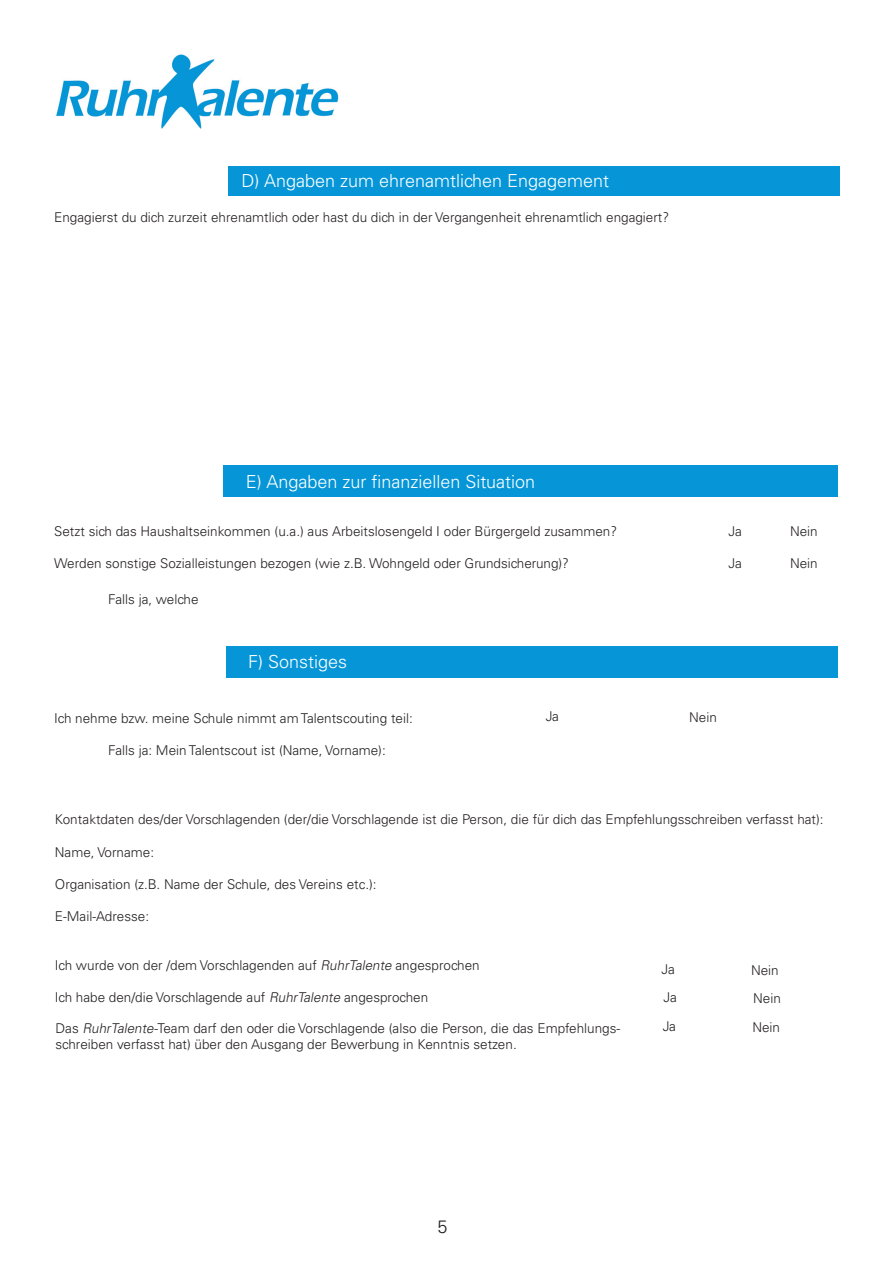
<style>
.page{position:relative;width:893px;height:1263px;background:#fff}
.page>*{position:absolute;margin:0;border:0;box-sizing:border-box;transform-origin:0 0}
.t1{font:300 18px "Univers LT Std";color:#fff}
.t2{font:300 18px "Univers LT Std";color:#231f20}
.t3{font:300 13.5px/16.2px "Univers LT Std";color:#231f20}
.s1{font-style:italic}
</style>
<div class="page">
<img style="left:56px;top:54px;width:283px;height:74px">
<div style="left:224px;top:466px;width:614px;height:31px;background:#0696d7"></div>
<div style="left:226px;top:646px;width:612px;height:32px;background:#0696d7"></div>
<div style="left:228px;top:166px;width:612px;height:29px;background:#0696d7"></div>
<p class="t1" style="left:241px;top:170px;width:369px">D) Angaben zum ehrenamtlichen Engagement</p>
<p class="t3" style="left:54px;top:209px;width:616px">Engagierst du dich zurzeit ehrenamtlich oder hast du dich in der Vergangenheit ehrenamtlich engagiert?</p>
<p class="t1" style="left:246px;top:470px;width:291px">E) Angaben zur finanziellen Situation</p>
<p class="t3" style="left:54px;top:523px;width:564px">Setzt sich das Haushaltseinkommen (u.a.) aus Arbeitslosengeld I oder Bürgergeld zusammen?</p>
<p class="t3" style="left:728px;top:523px;width:15px">Ja</p>
<p class="t3" style="left:790px;top:523px;width:29px">Nein</p>
<p class="t3" style="left:54px;top:555px;width:516px">Werden sonstige Sozialleistungen bezogen (wie z.B. Wohngeld oder Grundsicherung)?</p>
<p class="t3" style="left:728px;top:555px;width:15px">Ja</p>
<p class="t3" style="left:790px;top:555px;width:29px">Nein</p>
<p class="t3" style="left:108px;top:591px;width:92px">Falls ja, welche</p>
<p class="t1" style="left:248px;top:650px;width:101px">F) Sonstiges</p>
<p class="t3" style="left:54px;top:710px;width:360px">Ich nehme bzw. meine Schule nimmt am Talentscouting teil:</p>
<p class="t3" style="left:108px;top:742px;width:279px">Falls ja: Mein Talentscout ist (Name, Vorname):</p>
<p class="t3" style="left:546px;top:708px;width:15px">Ja</p>
<p class="t3" style="left:689px;top:709px;width:29px">Nein</p>
<p class="t3" style="left:55px;top:811px;width:770px">Kontaktdaten des/der Vorschlagenden (der/die Vorschlagende ist die Person, die für dich das Empfehlungsschreiben verfasst hat):</p>
<p class="t3" style="left:55px;top:844px;width:101px">Name, Vorname:</p>
<p class="t3" style="left:55px;top:876px;width:323px">Organisation (z.B. Name der Schule, des Vereins etc.):</p>
<p class="t3" style="left:55px;top:908px;width:96px">E-Mail-Adresse:</p>
<p class="t3" style="left:55px;top:957px;width:426px">Ich wurde von der /dem Vorschlagenden auf <span class="s1">RuhrTalente</span> angesprochen</p>
<p class="t3" style="left:55px;top:989px;width:375px">Ich habe den/die Vorschlagende auf <span class="s1">RuhrTalente</span> angesprochen</p>
<p class="t3" style="left:661px;top:961px;width:15px">Ja</p>
<p class="t3" style="left:751px;top:962px;width:29px">Nein</p>
<p class="t3" style="left:664px;top:989px;width:15px">Ja</p>
<p class="t3" style="left:753px;top:990px;width:29px">Nein</p>
<p class="t3" style="left:56px;top:1020px;width:566px">Das <span class="s1">RuhrTalente-</span>Team darf den oder die Vorschlagende (also die Person, die das Empfehlungs&shy;schreiben verfasst hat) über den Ausgang der Bewerbung in Kenntnis setzen.</p>
<p class="t3" style="left:663px;top:1018px;width:15px">Ja</p>
<p class="t3" style="left:752px;top:1019px;width:29px">Nein</p>
<p class="t2" style="left:438px;top:1215px;width:12px">5</p>
</div>
